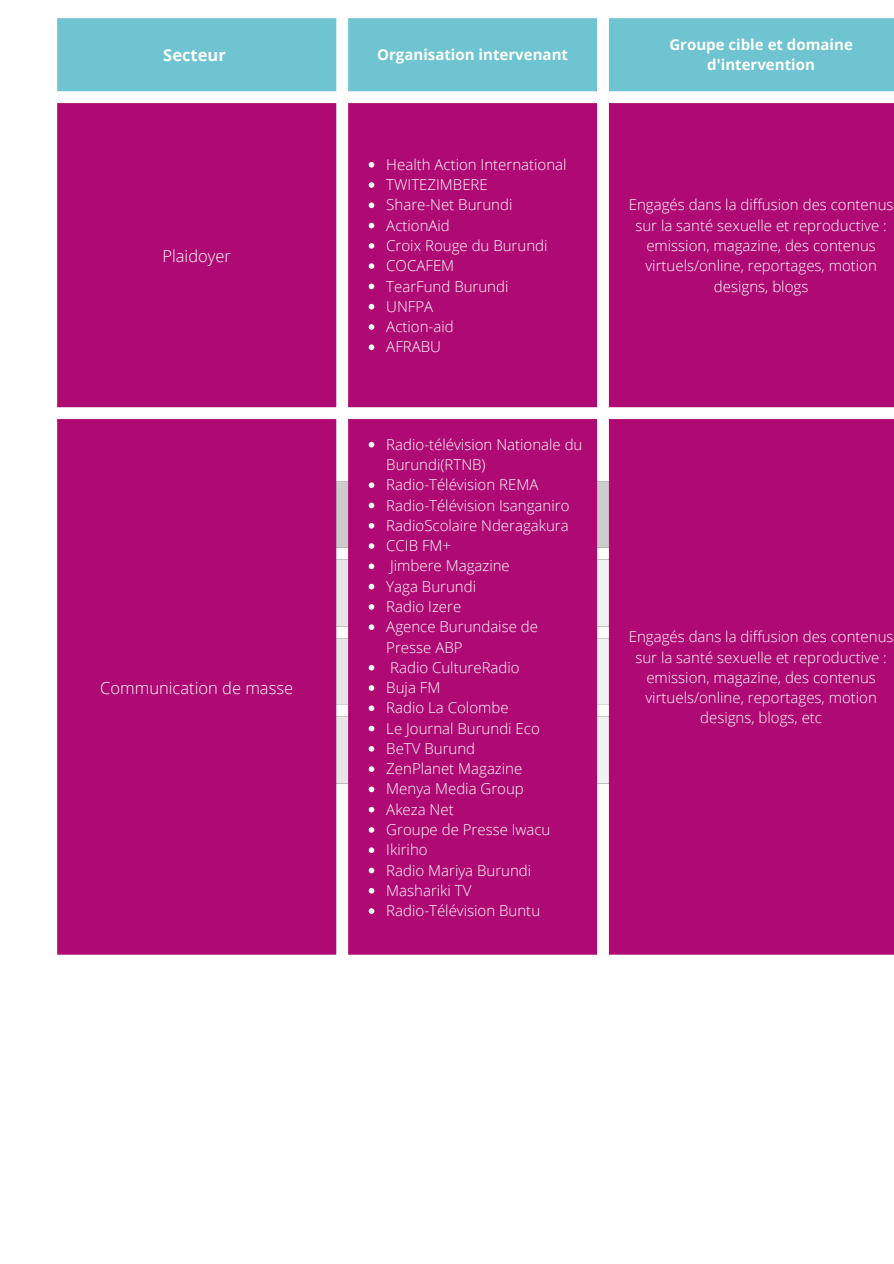
<style>
.page{position:relative;width:894px;height:1264px;background:#fff}
.page>*{position:absolute;margin:0;border:0;box-sizing:border-box;transform-origin:0 0}
.t1{font:300 16.5px "Open Sans";color:#fff}
.t2{font:700 16.5px "Open Sans";color:#fff}
.t3{font:300 15px/20.2px "Open Sans";color:#fff;text-align:center}
.t4{font:700 15px/20.2px "Open Sans";color:#fff;text-align:center}
</style>
<div class="page">
<div style="left:57px;top:18px;width:836px;height:73px;background:#6ec4d0"></div>
<div style="left:57px;top:103px;width:836px;height:851px;background:#af0a73"></div>
<svg style="left:368px;top:162px;width:6px;height:6px"></svg>
<svg style="left:368px;top:182px;width:6px;height:6px"></svg>
<svg style="left:368px;top:202px;width:6px;height:6px"></svg>
<svg style="left:368px;top:223px;width:6px;height:5px"></svg>
<svg style="left:368px;top:243px;width:6px;height:6px"></svg>
<svg style="left:368px;top:263px;width:6px;height:6px"></svg>
<svg style="left:368px;top:283px;width:6px;height:6px"></svg>
<svg style="left:368px;top:304px;width:6px;height:5px"></svg>
<svg style="left:368px;top:324px;width:6px;height:6px"></svg>
<svg style="left:368px;top:344px;width:6px;height:6px"></svg>
<svg style="left:368px;top:442px;width:6px;height:5px"></svg>
<div style="left:179px;top:481px;width:536px;height:68px;background:#af0a73"></div>
<svg style="left:368px;top:563px;width:6px;height:6px"></svg>
<svg style="left:368px;top:584px;width:6px;height:5px"></svg>
<svg style="left:368px;top:604px;width:6px;height:5px"></svg>
<svg style="left:368px;top:624px;width:6px;height:6px"></svg>
<svg style="left:368px;top:665px;width:6px;height:5px"></svg>
<svg style="left:368px;top:685px;width:6px;height:5px"></svg>
<svg style="left:368px;top:705px;width:6px;height:6px"></svg>
<svg style="left:368px;top:725px;width:6px;height:6px"></svg>
<svg style="left:368px;top:746px;width:6px;height:5px"></svg>
<svg style="left:368px;top:766px;width:6px;height:6px"></svg>
<svg style="left:368px;top:786px;width:6px;height:6px"></svg>
<svg style="left:368px;top:806px;width:6px;height:6px"></svg>
<svg style="left:368px;top:827px;width:6px;height:5px"></svg>
<svg style="left:368px;top:847px;width:6px;height:6px"></svg>
<svg style="left:368px;top:867px;width:6px;height:6px"></svg>
<svg style="left:368px;top:888px;width:6px;height:5px"></svg>
<svg style="left:368px;top:908px;width:6px;height:5px"></svg>
<p class="t2" style="left:163px;top:44px;width:64px">Secteur</p>
<p class="t4" style="left:377px;top:44px;width:192px">Organisation intervenant</p>
<p class="t4" style="left:669px;top:34px;width:185px">Groupe cible et domaine d'intervention</p>
<p class="t1" style="left:162px;top:244px;width:70px">Plaidoyer</p>
<p class="t1" style="left:100px;top:676px;width:194px">Communication de masse</p>
<p class="t3" style="left:386px;top:154px;width:182px">Health Action International</p>
<p class="t3" style="left:386px;top:174px;width:103px">TWITEZIMBERE</p>
<p class="t3" style="left:386px;top:194px;width:127px">Share-Net Burundi</p>
<p class="t3" style="left:386px;top:215px;width:65px">ActionAid</p>
<p class="t3" style="left:386px;top:235px;width:163px">Croix Rouge du Burundi</p>
<p class="t3" style="left:386px;top:255px;width:69px">COCAFEM</p>
<p class="t3" style="left:386px;top:275px;width:124px">TearFund Burundi</p>
<p class="t3" style="left:386px;top:296px;width:48px">UNFPA</p>
<p class="t3" style="left:386px;top:316px;width:69px">Action-aid</p>
<p class="t3" style="left:386px;top:336px;width:56px">AFRABU</p>
<p class="t3" style="left:386px;top:434px;width:197px;text-align:left">Radio-télévision Nationale du<br>Burundi(RTNB)</p>
<p class="t3" style="left:386px;top:474px;width:153px">Radio-Télévision REMA</p>
<p class="t3" style="left:386px;top:494px;width:184px">Radio-Télévision Isanganiro</p>
<p class="t3" style="left:386px;top:515px;width:184px">RadioScolaire Nderagakura</p>
<p class="t3" style="left:386px;top:535px;width:66px">CCIB FM+</p>
<p class="t3" style="left:390px;top:555px;width:121px">Jimbere Magazine</p>
<p class="t3" style="left:386px;top:575px;width:91px">Yaga Burundi</p>
<p class="t3" style="left:386px;top:596px;width:76px">Radio Izere</p>
<p class="t3" style="left:386px;top:616px;width:153px;text-align:left">Agence Burundaise de<br>Presse ABP</p>
<p class="t3" style="left:390px;top:657px;width:131px">Radio CultureRadio</p>
<p class="t3" style="left:386px;top:677px;width:55px">Buja FM</p>
<p class="t3" style="left:386px;top:697px;width:124px">Radio La Colombe</p>
<p class="t3" style="left:386px;top:717px;width:155px">Le Journal Burundi Eco</p>
<p class="t3" style="left:386px;top:738px;width:90px">BeTV Burund</p>
<p class="t3" style="left:386px;top:758px;width:137px">ZenPlanet Magazine</p>
<p class="t3" style="left:386px;top:778px;width:139px">Menya Media Group</p>
<p class="t3" style="left:386px;top:798px;width:69px">Akeza Net</p>
<p class="t3" style="left:386px;top:819px;width:165px">Groupe de Presse Iwacu</p>
<p class="t3" style="left:386px;top:839px;width:43px">Ikiriho</p>
<p class="t3" style="left:386px;top:859px;width:146px">Radio Mariya Burundi</p>
<p class="t3" style="left:386px;top:879px;width:86px">Mashariki TV</p>
<p class="t3" style="left:386px;top:900px;width:155px">Radio-Télévision Buntu</p>
<p class="t3" style="left:628px;top:194px;width:266px">Engagés dans la diffusion des contenus sur la santé sexuelle et reproductive : emission, magazine, des contenus virtuels/online, reportages, motion designs, blogs</p>
<p class="t3" style="left:628px;top:626px;width:266px">Engagés dans la diffusion des contenus sur la santé sexuelle et reproductive : emission, magazine, des contenus virtuels/online, reportages, motion designs, blogs, etc</p>
</div>
